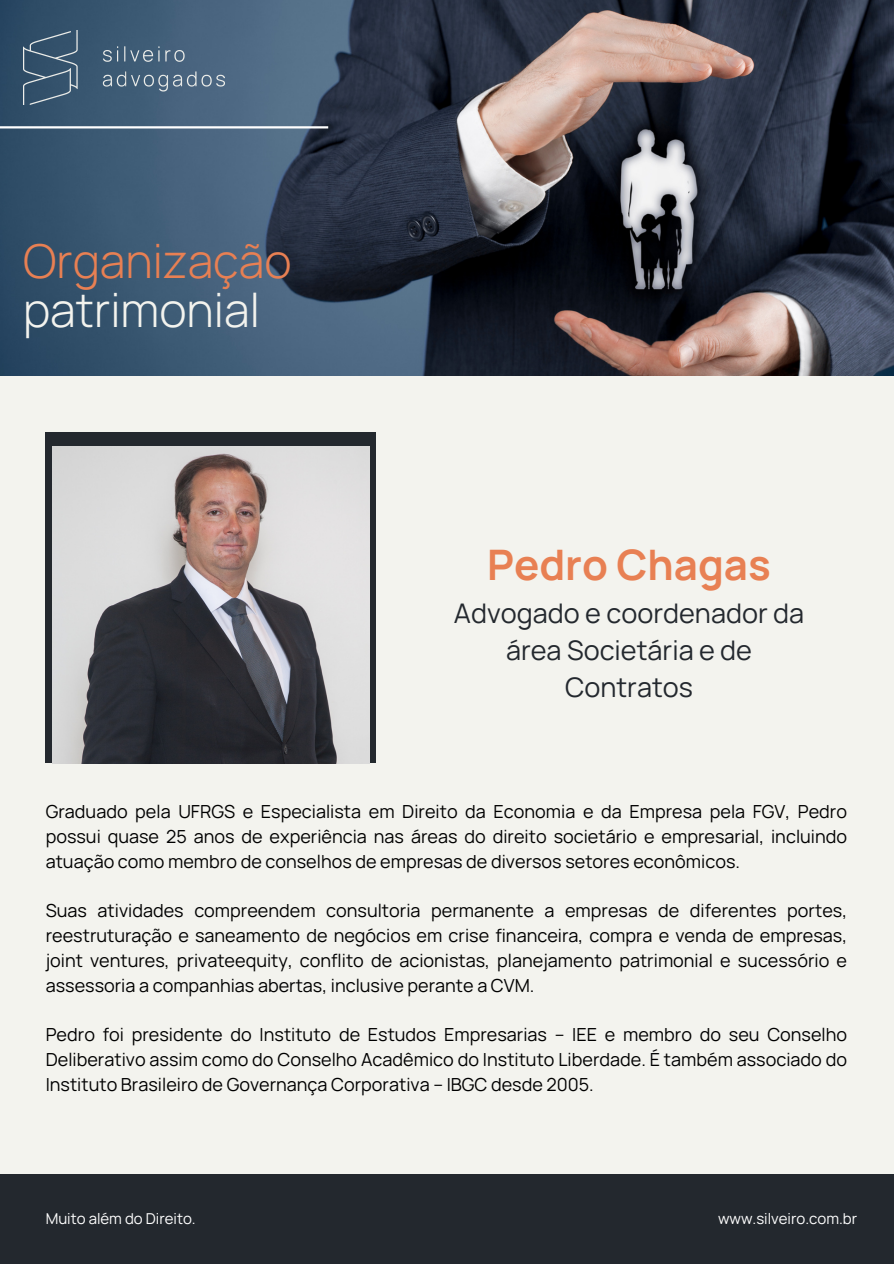
<style>
.page{position:relative;width:894px;height:1264px;background:#fff}
.page>*{position:absolute;margin:0;border:0;box-sizing:border-box;transform-origin:0 0}
.t1{font:300 46.65px/48.3px "Manrope";color:#e88053}
.t2{font:700 42px "Manrope";color:#e88053}
.t3{font:27px/37.2px "Manrope";color:#23282e;text-align:center}
.t4{font:18px/24.8px "Manrope";color:#000;text-align:justify}
.t5{font:15px "Manrope";color:#fff}
.s1{color:#f3f3ee}
</style>
<div class="page">
<div style="left:0;top:0;width:893px;height:1263px;background:#f3f3ee"></div>
<div style="left:0;top:1174px;width:893px;height:89px;background:#23282e"></div>
<div style="left:46px;top:432px;width:330px;height:330px;background:#23282e"></div>
<img style="left:52px;top:446px;width:317px;height:317px">
<img style="left:0;top:0;width:893px;height:376px">
<hr style="left:0;top:126px;width:328px;height:2px;background:#fff">
<img style="left:23px;top:30px;width:201px;height:75px">
<p class="t1" style="left:23px;top:237px;width:270px">Organização <span class="s1">patrimonial</span></p>
<h3 class="t2" style="left:487px;top:537px;width:285px">Pedro Chagas</h3>
<h3 class="t3" style="left:454px;top:594px;width:351px">Advogado e coordenador da área Societária e de<br>Contratos</h3>
<h1 class="t4" style="left:46px;top:799px;width:802px">Graduado pela UFRGS e Especialista em Direito da Economia e da Empresa pela FGV, Pedro possui quase 25 anos de experiência nas áreas do direito societário e empresarial, incluindo atuação como membro de conselhos de empresas de diversos setores econômicos.</h1>
<p class="t4" style="left:46px;top:898px;width:802px">Suas atividades compreendem consultoria permanente a empresas de diferentes portes, reestruturação e saneamento de negócios em crise financeira, compra e venda de empresas, joint ventures, privateequity, conflito de acionistas, planejamento patrimonial e sucessório e assessoria a companhias abertas, inclusive perante a CVM.</p>
<h2 class="t4" style="left:46px;top:1022px;width:802px">Pedro foi presidente do Instituto de Estudos Empresarias – IEE e membro do seu Conselho Deliberativo assim como do Conselho Acadêmico do Instituto Liberdade. É também associado do Instituto Brasileiro de Governança Corporativa – IBGC desde 2005.</h2>
<p class="t5" style="left:46px;top:1208px;width:151px">Muito além do Direito.</p>
<p class="t5" style="left:717px;top:1208px;width:141px">www.silveiro.com.br</p>
</div>
